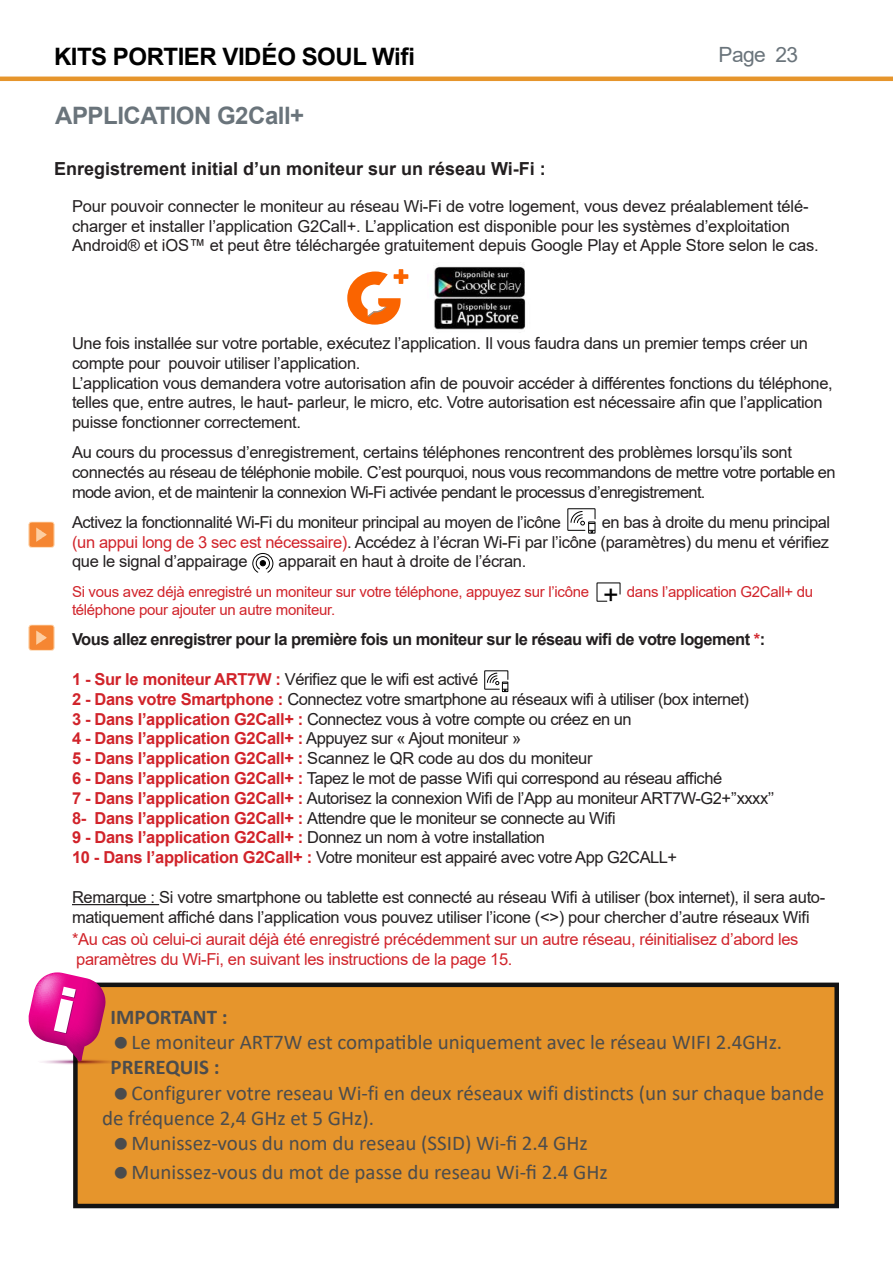
<style>
.page{position:relative;width:893px;height:1263px;background:#fff}
.page>*{position:absolute;margin:0;border:0;box-sizing:border-box;transform-origin:0 0}
.t1{font:700 24px "Arial";letter-spacing:-.02em;color:#000}
.t2{font:700 24px "Arial";letter-spacing:-.02em;color:#6a747b}
.t3{font:22.65px "Arial";color:#000}
.t4{font:21px "Calibri";color:#4b4c4d}
.t5{font:700 21px "Calibri";color:#4b4c4d}
.t6{font:21px "Arial";letter-spacing:-.03em;color:#6a747b}
.t7{font:700 18px "Arial";color:#231f20}
.t8{font:16.5px/19.8px "Arial";letter-spacing:-.02em;color:#231f20}
.t9{font:16.5px/19.8px "Arial";letter-spacing:-.04em;color:#231f20}
.t10{font:16.5px/19.8px "Arial";letter-spacing:-.02em;color:#d1232a}
.t11{font:700 16.5px "Arial";letter-spacing:-.03em;color:#231f20}
.t12{font:15px/18px "Arial";letter-spacing:-.02em;color:#d1232a}
.s1{color:#d1232a}
.s2{font-size:26.7px;color:#000}
.s3{font-weight:700;color:#d1232a}
</style>
<div class="page">
<hr style="left:0;top:77px;width:893px;height:4px;background:#e6952c">
<hr style="left:72px;top:904px;width:87px;height:1px;background:#231f20">
<svg style="left:567px;top:508px;width:29px;height:25px"></svg>
<svg style="left:252px;top:553px;width:22px;height:20px"></svg>
<svg style="left:596px;top:582px;width:25px;height:20px"></svg>
<div style="left:502px;top:682px;width:6px;height:10px;border:1px solid #000"></div>
<svg style="left:484px;top:670px;width:24px;height:21px"></svg>
<svg style="left:347px;top:269px;width:61px;height:56px"></svg>
<img style="left:434px;top:266px;width:92px;height:64px">
<img style="left:28px;top:522px;width:26px;height:26px">
<img style="left:28px;top:625px;width:26px;height:26px">
<div style="left:73px;top:982px;width:766px;height:226px;background:#e6952c;border:4px solid #141414"></div>
<svg style="left:28px;top:972px;width:99px;height:93px"></svg>
<h1 class="t1" style="left:54px;top:40px;width:363px">KITS PORTIER VIDÉO SOUL Wifi</h1>
<p class="t6" style="left:719px;top:40px;width:81px">Page 23</p>
<h1 class="t2" style="left:55px;top:98px;width:250px">APPLICATION G2Call+</h1>
<p class="t7" style="left:54px;top:156px;width:493px">Enregistrement initial d’un moniteur sur un réseau Wi-Fi :</p>
<p class="t8" style="left:72px;top:196px;width:748px">Pour pouvoir connecter le moniteur au réseau Wi-Fi de votre logement, vous devez préalablement télé&shy;charger et installer l’application G2Call+. L’application est disponible pour les systèmes d’exploitation<br>Android® et iOS™ et peut être téléchargée gratuitement depuis Google Play et Apple Store selon le cas.</p>
<p class="t8" style="left:72px;top:333px;width:762px">Une fois installée sur votre portable, exécutez l’application. Il vous faudra dans un premier temps créer un compte pour pouvoir utiliser l’application.<br>L’application vous demandera votre autorisation afin de pouvoir accéder à différentes fonctions du téléphone, telles que, entre autres, le haut- parleur, le micro, etc. Votre autorisation est nécessaire afin que l’application puisse fonctionner correctement.</p>
<p class="t9" style="left:72px;top:442px;width:765px">Au cours du processus d’enregistrement, certains téléphones rencontrent des problèmes lorsqu’ils sont connectés au réseau de téléphonie mobile. C’est pourquoi, nous vous recommandons de mettre votre portable en mode avion, et de maintenir la connexion Wi-Fi activée pendant le processus d’enregistrement.</p>
<p class="t8" style="left:72px;top:512px;width:490px">Activez la fonctionnalité Wi-Fi du moniteur principal au moyen de l’icône</p>
<p class="t8" style="left:72px;top:512px;width:759px;text-align:justify;text-indent:530px">en bas à droite du menu principal <span class="s1">(un appui long de 3 sec est nécessaire)</span>. Accédez à l’écran Wi-Fi par l’icône (paramètres) du menu et vérifiez que le signal d’appairage</p>
<p class="t8" style="left:279px;top:552px;width:249px">apparait en haut à droite de l’écran.</p>
<p class="t12" style="left:72px;top:583px;width:743px">Si vous avez déjà enregistré un moniteur sur votre téléphone, appuyez sur l’icône <span class="s2">+</span> dans l’application G2Call+ du téléphone pour ajouter un autre moniteur.</p>
<p class="t11" style="left:72px;top:628px;width:695px">Vous allez enregistrer pour la première fois un moniteur sur le réseau wifi de votre logement <span class="s1">*</span>:</p>
<p class="t8" style="left:72px;top:669px;width:408px"><span class="s3">1 - Sur le moniteur ART7W :</span> Vérifiez que le wifi est activé</p>
<p class="t8" style="left:72px;top:689px;width:704px"><span class="s3">2 - Dans votre Smartphone :</span> Connectez votre smartphone au réseaux wifi à utiliser (box internet)<br><span class="s3">3 - Dans l’application G2Call+ :</span> Connectez vous à votre compte ou créez en un<br><span class="s3">4 - Dans l’application G2Call+ :</span> Appuyez sur « Ajout moniteur »<br><span class="s3">5 - Dans l’application G2Call+ :</span> Scannez le QR code au dos du moniteur<br><span class="s3">6 - Dans l’application G2Call+ :</span> Tapez le mot de passe Wifi qui correspond au réseau affiché<br><span class="s3">7 - Dans l’application G2Call+ :</span> Autorisez la connexion Wifi de l’App au moniteur ART7W-G2+’’xxxx’’ <span class="s3">8- Dans l’application G2Call+ :</span> Attendre que le moniteur se connecte au Wifi<br><span class="s3">9 - Dans l’application G2Call+ :</span> Donnez un nom à votre installation<br><span class="s3">10 - Dans l’application G2Call+ :</span> Votre moniteur est appairé avec votre App G2CALL+</p>
<p class="t8" style="left:72px;top:887px;width:755px">Remarque : Si votre smartphone ou tablette est connecté au réseau Wifi à utiliser (box internet), il sera auto&shy;matiquement affiché dans l’application vous pouvez utiliser l’icone (&lt;&gt;) pour chercher d’autre réseaux Wifi</p>
<p class="t10" style="left:72px;top:929px;width:728px">*Au cas où celui-ci aurait déjà été enregistré précédemment sur un autre réseau, réinitialisez d’abord les paramètres du Wi-Fi, en suivant les instructions de la page 15.</p>
<h2 class="t3" style="left:372px;top:742px;width:15px">+</h2>
<p class="t5" style="left:111px;top:1002px;width:119px">IMPORTANT :</p>
<p class="t4" style="left:132px;top:1028px;width:652px">Le moniteur ART7W est compatible uniquement avec le réseau WIFI 2.4GHz.</p>
<p class="t5" style="left:111px;top:1052px;width:111px">PREREQUIS :</p>
<p class="t4" style="left:132px;top:1078px;width:694px">Configurer votre reseau Wi-fi en deux réseaux wifi distincts (un sur chaque bande</p>
<p class="t4" style="left:102px;top:1103px;width:274px">de fréquence 2,4 GHz et 5 GHz).</p>
<p class="t4" style="left:132px;top:1128px;width:458px">Munissez-vous du nom du reseau (SSID) Wi-fi 2.4 GHz</p>
<p class="t4" style="left:132px;top:1157px;width:478px">Munissez-vous du mot de passe du reseau Wi-fi 2.4 GHz</p>
</div>
